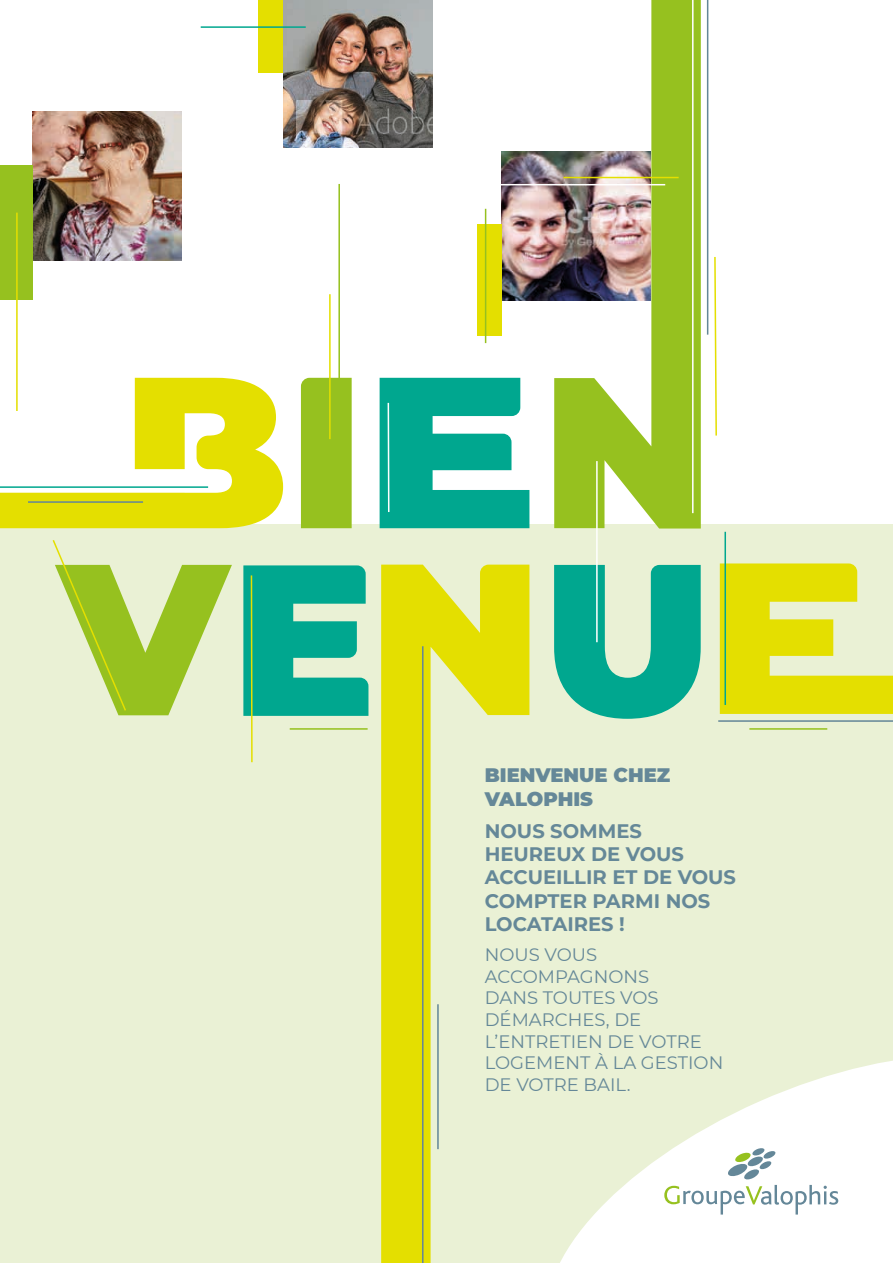
<style>
.page{position:relative;width:893px;height:1263px;background:#fff}
.page>*{position:absolute;margin:0;border:0;box-sizing:border-box;transform-origin:0 0}
.t1{font:700 19.5px/23.4px "Montserrat";color:#658898}
.t2{font:900 19.5px/23.4px "Montserrat";color:#658898}
.t3{font:18px/21.6px "Montserrat";color:#658898}
</style>
<div class="page">
<div style="left:0;top:524px;width:893px;height:739px;background:#eaf1d5"></div>
<svg style="left:560px;top:1061px;width:333px;height:202px;fill:#fff"></svg>
<svg style="left:664px;top:1148px;width:174px;height:66px"></svg>
<svg style="left:381px;top:565px;width:148px;height:698px"></svg>
<svg style="left:380px;top:378px;width:149px;height:150px"></svg>
<div style="left:331px;top:378px;width:21px;height:150px;background:#96c11f"></div>
<div style="left:0;top:492px;width:51px;height:36px;background:#e4df00"></div>
<svg style="left:554px;top:565px;width:147px;height:154px"></svg>
<svg style="left:554px;top:0;width:147px;height:528px;fill:#96c11f"></svg>
<svg style="left:117px;top:712px;width:53px;height:3px"></svg>
<svg style="left:243px;top:565px;width:125px;height:151px"></svg>
<svg style="left:720px;top:563px;width:173px;height:151px"></svg>
<hr style="left:692px;top:0;width:1px;height:513px;background:#fff">
<hr style="left:724px;top:532px;width:2px;height:173px;background:#00a78f">
<hr style="left:422px;top:646px;width:1px;height:617px;background:#648798">
<hr style="left:596px;top:461px;width:2px;height:181px;background:#fff">
<hr style="left:388px;top:403px;width:1px;height:109px;background:#fff">
<hr style="left:251px;top:575px;width:2px;height:187px;background:#e4df00">
<hr style="left:0;top:486px;width:208px;height:2px;background:#00a78f">
<hr style="left:718px;top:720px;width:175px;height:2px;background:#648798">
<svg style="left:51px;top:294px;width:280px;height:418px"></svg>
<hr style="left:437px;top:1004px;width:2px;height:145px;background:#648798">
<hr style="left:28px;top:501px;width:115px;height:2px;background:#648798">
<hr style="left:707px;top:0;width:1px;height:335px;background:#648798">
<svg style="left:714px;top:257px;width:3px;height:179px"></svg>
<hr style="left:749px;top:728px;width:78px;height:2px;background:#96c11f">
<hr style="left:290px;top:728px;width:78px;height:2px;background:#96c11f">
<hr style="left:338px;top:184px;width:2px;height:329px;background:#96c11f">
<img style="left:283px;top:0;width:149px;height:147px">
<img style="left:32px;top:112px;width:149px;height:148px">
<img style="left:502px;top:151px;width:149px;height:149px">
<div style="left:0;top:166px;width:32px;height:134px;background:#96c11f"></div>
<hr style="left:16px;top:213px;width:2px;height:198px;background:#e4df00">
<hr style="left:563px;top:177px;width:116px;height:1px;background:#e4df00">
<hr style="left:487px;top:184px;width:178px;height:1px;background:#fff">
<div style="left:259px;top:0;width:24px;height:73px;background:#e4df00"></div>
<div style="left:477px;top:224px;width:25px;height:111px;background:#e4df00"></div>
<hr style="left:201px;top:26px;width:105px;height:2px;background:#00a78f">
<hr style="left:485px;top:209px;width:1px;height:134px;background:#96c11f">
<p class="t2" style="left:485px;top:762px;width:187px">BIENVENUE CHEZ<br>VALOPHIS</p>
<p class="t1" style="left:485px;top:818px;width:253px">NOUS SOMMES<br>HEUREUX DE VOUS<br>ACCUEILLIR ET DE VOUS<br>COMPTER PARMI NOS<br>LOCATAIRES !</p>
<p class="t3" style="left:485px;top:943px;width:240px">NOUS VOUS<br>ACCOMPAGNONS<br>DANS TOUTES VOS<br>DÉMARCHES, DE<br>L’ENTRETIEN DE VOTRE<br>LOGEMENT À LA GESTION<br>DE VOTRE BAIL.</p>
</div>
